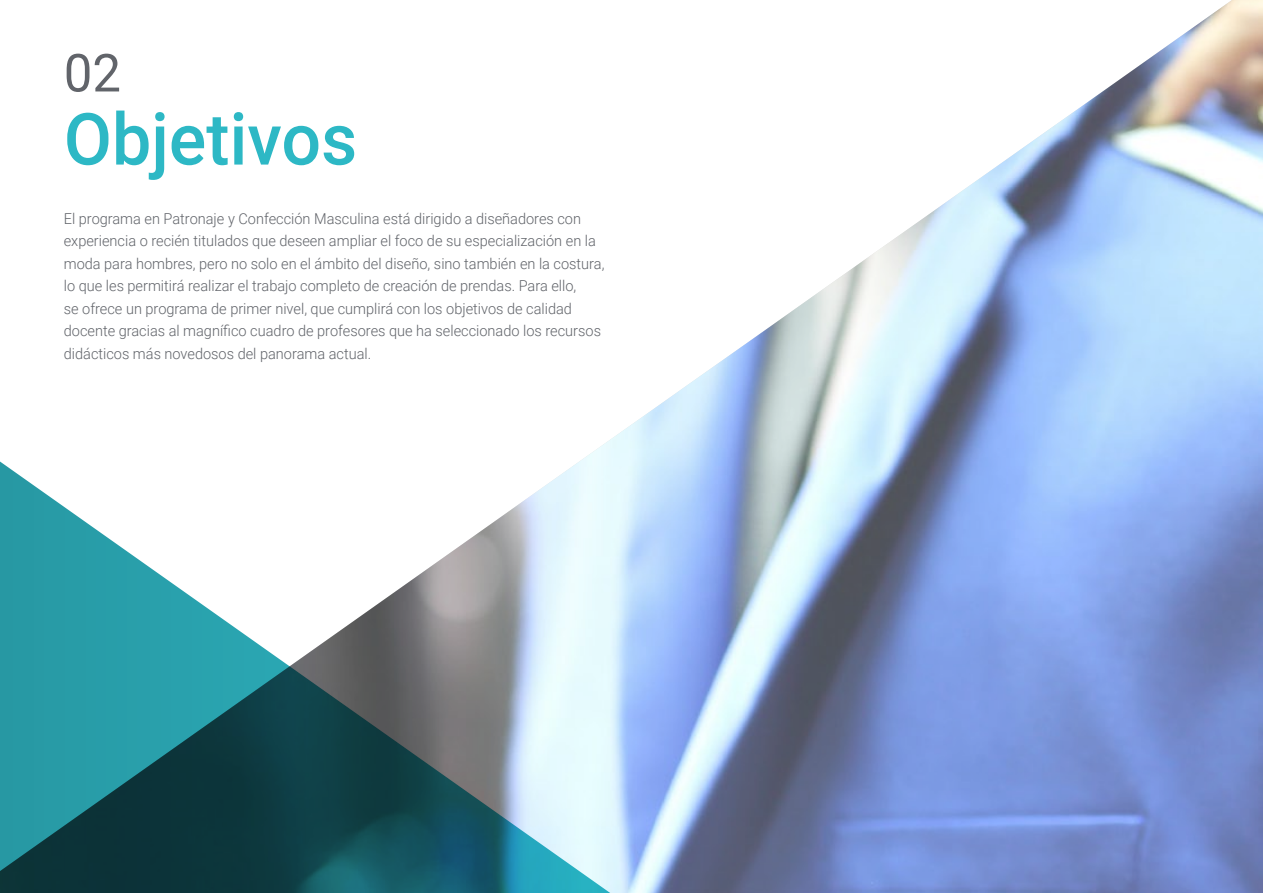
<style>
.page{position:relative;width:1263px;height:893px;background:#fff}
.page>*{position:absolute;margin:0;border:0;box-sizing:border-box;transform-origin:0 0}
.t1{font:500 72px "Roboto";color:#2db8c5}
.t2{font:52.5px "Roboto";color:#61646a}
.t3{font:300 15px/22.5px "Roboto";color:#61646a}
</style>
<div class="page">
<img style="left:602px;top:0;width:661px;height:893px">
<svg style="left:0;top:446px;width:640px;height:447px"></svg>
<h2 class="t2" style="left:64px;top:36px;width:59px">02</h2>
<h1 class="t1" style="left:64px;top:89px;width:295px">Objetivos</h1>
<p class="t3" style="left:64px;top:207px;width:542px">El programa en Patronaje y Confección Masculina está dirigido a diseñadores con experiencia o recién titulados que deseen ampliar el foco de su especialización en la moda para hombres, pero no solo en el ámbito del diseño, sino también en la costura, lo que les permitirá realizar el trabajo completo de creación de prendas. Para ello,<br>se ofrece un programa de primer nivel, que cumplirá con los objetivos de calidad docente gracias al magnífico cuadro de profesores que ha seleccionado los recursos didácticos más novedosos del panorama actual.</p>
</div>
